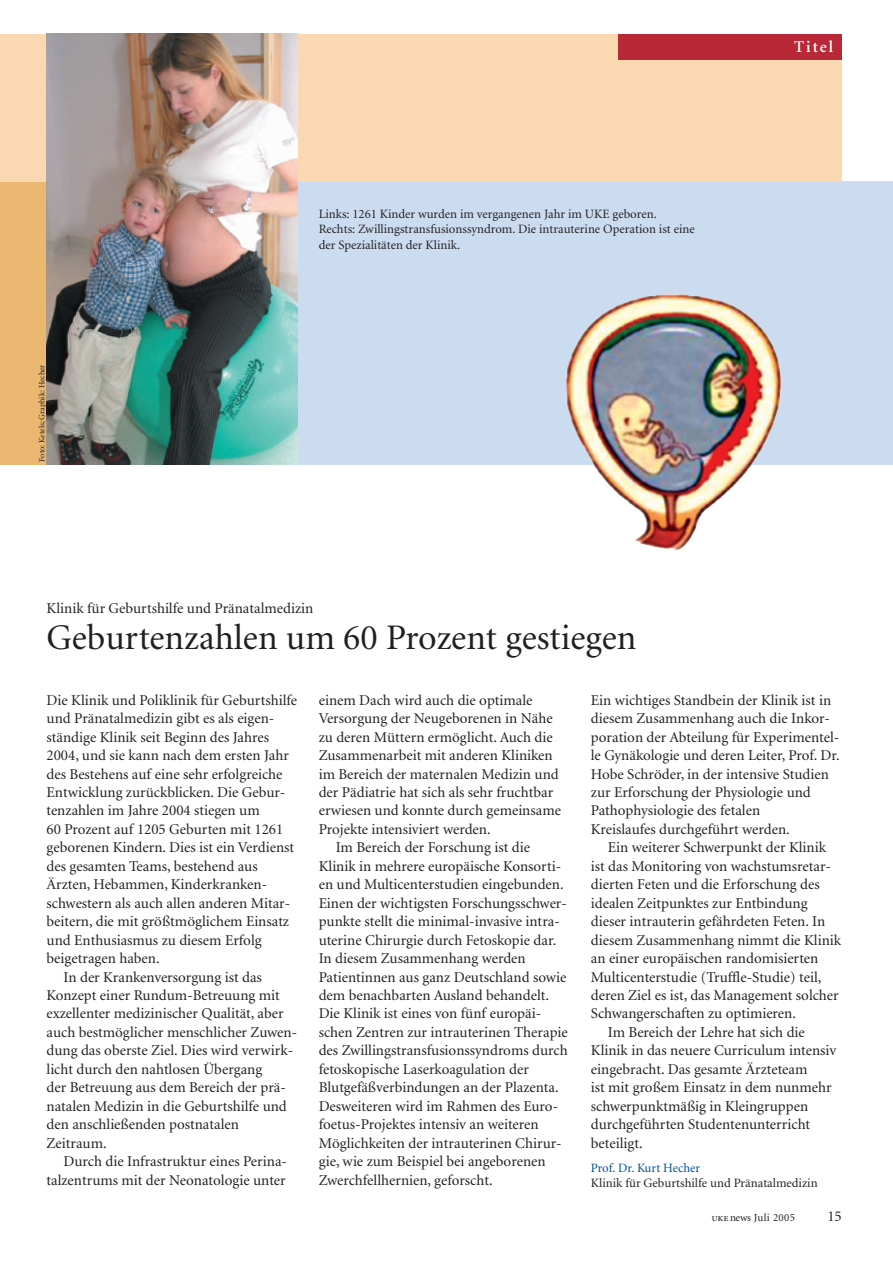
<style>
.page{position:relative;width:893px;height:1263px;background:#fff}
.page>*{position:absolute;margin:0;border:0;box-sizing:border-box;transform-origin:0 0}
.t1{font:36px "Minion";color:#231f20}
.t2{font:600 16.5px "Minion";letter-spacing:.12em;color:#fff}
.t3{font:15px/18.5px "Minion";color:#231f20}
.t4{font:12.75px/15.8px "Minion";color:#231f20}
.t5{font:12.75px "Minion";letter-spacing:-.005em;color:#01529a}
.t6{font:10.8px "Minion";letter-spacing:.035em;color:#231f20}
.t7{font:8.25px "Minion";color:#231f20}
.s1{font-family:"Minion Exp"}
</style>
<div class="page">
<img style="left:0;top:33px;width:893px;height:517px">
<p class="t7" style="left:39px;top:462px;width:99px;rotate:-90deg">Foto: Ketels; Graphik: Hecher</p>
<p class="t4" style="left:319px;top:207px;width:378px">Links: 1261 Kinder wurden im vergangenen Jahr im UKE geboren.<br>Rechts: Zwillingstransfusionssyndrom. Die intrauterine Operation ist eine der Spezialitäten der Klinik.</p>
<p class="t2" style="left:794px;top:40px;width:40px">Titel</p>
<p class="t3" style="left:47px;top:600px;width:268px">Klinik für Geburtshilfe und Pränatalmedizin</p>
<h1 class="t1" style="left:47px;top:623px;width:591px">Geburtenzahlen um 60 Prozent gestiegen</h1>
<p class="t3" style="left:591px;top:692px;width:250px">Ein wichtiges Standbein der Klinik ist in diesem Zusammenhang auch die Inkor&shy;poration der Abteilung für Experimentel&shy;le Gynäkologie und deren Leiter, Prof. Dr.<br>Hobe Schröder, in der intensive Studien zur Erforschung der Physiologie und Pathophysiologie des fetalen<br>Kreislaufes durchgeführt werden.</p>
<p class="t3" style="left:608px;top:840px;width:220px">Ein weiterer Schwerpunkt der Klinik</p>
<p class="t3" style="left:591px;top:858px;width:242px">ist das Monitoring von wachstumsretar-</p>
<p class="t3" style="left:591px;top:876px;width:230px">dierten Feten und die Erforschung des</p>
<p class="t3" style="left:591px;top:895px;width:218px">idealen Zeitpunktes zur Entbindung</p>
<p class="t3" style="left:591px;top:913px;width:236px">dieser intrauterin gefährdeten Feten. In</p>
<p class="t3" style="left:591px;top:932px;width:252px">diesem Zusammenhang nimmt die Klinik</p>
<p class="t3" style="left:591px;top:950px;width:229px">an einer europäischen randomisierten</p>
<p class="t3" style="left:591px;top:969px;width:232px">Multicenterstudie (Truffle-Studie) teil,</p>
<p class="t3" style="left:591px;top:987px;width:249px">deren Ziel es ist, das Management solcher</p>
<p class="t3" style="left:591px;top:1006px;width:207px">Schwangerschaften zu optimieren.</p>
<p class="t3" style="left:608px;top:1024px;width:199px">Im Bereich der Lehre hat sich die</p>
<p class="t3" style="left:591px;top:1042px;width:247px">Klinik in das neuere Curriculum intensiv</p>
<p class="t3" style="left:591px;top:1061px;width:218px">eingebracht. Das gesamte Ärzteteam</p>
<p class="t3" style="left:591px;top:1079px;width:242px">ist mit großem Einsatz in dem nunmehr</p>
<p class="t3" style="left:591px;top:1098px;width:219px">schwerpunktmäßig in Kleingruppen</p>
<p class="t3" style="left:591px;top:1116px;width:221px">durchgeführten Studentenunterricht</p>
<p class="t3" style="left:591px;top:1135px;width:53px">beteiligt.</p>
<p class="t5" style="left:591px;top:1162px;width:111px">Prof. Dr. Kurt Hecher</p>
<p class="t4" style="left:591px;top:1176px;width:228px">Klinik für Geburtshilfe und Pränatalmedizin</p>
<p class="t3" style="left:47px;top:692px;width:252px">Die Klinik und Poliklinik für Geburtshilfe</p>
<p class="t3" style="left:47px;top:710px;width:229px">und Pränatalmedizin gibt es als eigen-</p>
<p class="t3" style="left:47px;top:729px;width:224px">ständige Klinik seit Beginn des Jahres</p>
<p class="t3" style="left:47px;top:747px;width:244px">2004, und sie kann nach dem ersten Jahr</p>
<p class="t3" style="left:47px;top:766px;width:237px">des Bestehens auf eine sehr erfolgreiche</p>
<p class="t3" style="left:47px;top:784px;width:240px">Entwicklung zurückblicken. Die Gebur-</p>
<p class="t3" style="left:47px;top:803px;width:215px">tenzahlen im Jahre 2004 stiegen um</p>
<p class="t3" style="left:47px;top:821px;width:238px">60 Prozent auf 1205 Geburten mit 1261</p>
<p class="t3" style="left:47px;top:840px;width:249px">geborenen Kindern. Dies ist ein Verdienst</p>
<p class="t3" style="left:47px;top:858px;width:213px">des gesamten Teams, bestehend aus</p>
<p class="t3" style="left:47px;top:876px;width:222px">Ärzten, Hebammen, Kinderkranken-</p>
<p class="t3" style="left:47px;top:895px;width:245px">schwestern als auch allen anderen Mitar-</p>
<p class="t3" style="left:47px;top:913px;width:244px">beitern, die mit größtmöglichem Einsatz</p>
<p class="t3" style="left:47px;top:932px;width:217px">und Enthusiasmus zu diesem Erfolg</p>
<p class="t3" style="left:47px;top:950px;width:115px">beigetragen haben.</p>
<p class="t3" style="left:64px;top:969px;width:200px">In der Krankenversorgung ist das</p>
<p class="t3" style="left:47px;top:987px;width:235px">Konzept einer Rundum-Betreuung mit</p>
<p class="t3" style="left:47px;top:1006px;width:238px">exzellenter medizinischer Qualität, aber</p>
<p class="t3" style="left:47px;top:1024px;width:252px">auch bestmöglicher menschlicher Zuwen-</p>
<p class="t3" style="left:47px;top:1042px;width:248px">dung das oberste Ziel. Dies wird verwirk-</p>
<p class="t3" style="left:47px;top:1061px;width:217px">licht durch den nahtlosen Übergang</p>
<p class="t3" style="left:47px;top:1079px;width:241px">der Betreuung aus dem Bereich der prä-</p>
<p class="t3" style="left:47px;top:1098px;width:242px">natalen Medizin in die Geburtshilfe und</p>
<p class="t3" style="left:47px;top:1116px;width:194px">den anschließenden postnatalen</p>
<p class="t3" style="left:47px;top:1135px;width:62px">Zeitraum.</p>
<p class="t3" style="left:64px;top:1153px;width:225px">Durch die Infrastruktur eines Perina-</p>
<p class="t3" style="left:47px;top:1172px;width:241px">talzentrums mit der Neonatologie unter</p>
<p class="t3" style="left:319px;top:692px;width:215px">einem Dach wird auch die optimale</p>
<p class="t3" style="left:319px;top:710px;width:236px">Versorgung der Neugeborenen in Nähe</p>
<p class="t3" style="left:319px;top:729px;width:236px">zu deren Müttern ermöglicht. Auch die</p>
<p class="t3" style="left:319px;top:747px;width:236px">Zusammenarbeit mit anderen Kliniken</p>
<p class="t3" style="left:319px;top:766px;width:242px">im Bereich der maternalen Medizin und</p>
<p class="t3" style="left:319px;top:784px;width:236px">der Pädiatrie hat sich als sehr fruchtbar</p>
<p class="t3" style="left:319px;top:803px;width:244px">erwiesen und konnte durch gemeinsame</p>
<p class="t3" style="left:319px;top:821px;width:173px">Projekte intensiviert werden.</p>
<p class="t3" style="left:336px;top:840px;width:196px">Im Bereich der Forschung ist die</p>
<p class="t3" style="left:319px;top:858px;width:244px">Klinik in mehrere europäische Konsorti-</p>
<p class="t3" style="left:319px;top:876px;width:246px">en und Multicenterstudien eingebunden.</p>
<p class="t3" style="left:319px;top:895px;width:250px">Einen der wichtigsten Forschungsschwer-</p>
<p class="t3" style="left:319px;top:913px;width:243px">punkte stellt die minimal-invasive intra-</p>
<p class="t3" style="left:319px;top:932px;width:239px">uterine Chirurgie durch Fetoskopie dar.</p>
<p class="t3" style="left:319px;top:950px;width:208px">In diesem Zusammenhang werden</p>
<p class="t3" style="left:319px;top:969px;width:249px">Patientinnen aus ganz Deutschland sowie</p>
<p class="t3" style="left:319px;top:987px;width:232px">dem benachbarten Ausland behandelt.</p>
<p class="t3" style="left:319px;top:1006px;width:224px">Die Klinik ist eines von fünf europäi-</p>
<p class="t3" style="left:319px;top:1024px;width:251px">schen Zentren zur intrauterinen Therapie</p>
<p class="t3" style="left:319px;top:1042px;width:250px">des Zwillingstransfusionssyndroms durch</p>
<p class="t3" style="left:319px;top:1061px;width:212px">fetoskopische Laserkoagulation der</p>
<p class="t3" style="left:319px;top:1079px;width:241px">Blutgefäßverbindungen an der Plazenta.</p>
<p class="t3" style="left:319px;top:1098px;width:241px">Desweiteren wird im Rahmen des Euro-</p>
<p class="t3" style="left:319px;top:1116px;width:221px">foetus-Projektes intensiv an weiteren</p>
<p class="t3" style="left:319px;top:1135px;width:245px">Möglichkeiten der intrauterinen Chirur-</p>
<p class="t3" style="left:319px;top:1153px;width:228px">gie, wie zum Beispiel bei angeborenen</p>
<p class="t3" style="left:319px;top:1172px;width:175px">Zwerchfellhernien, geforscht.</p>
<p class="t6" style="left:711px;top:1214px;width:85px"><span class="s1">uke</span>news Juli 2005</p>
<p class="t3" style="left:827px;top:1209px;width:16px">15</p>
</div>
